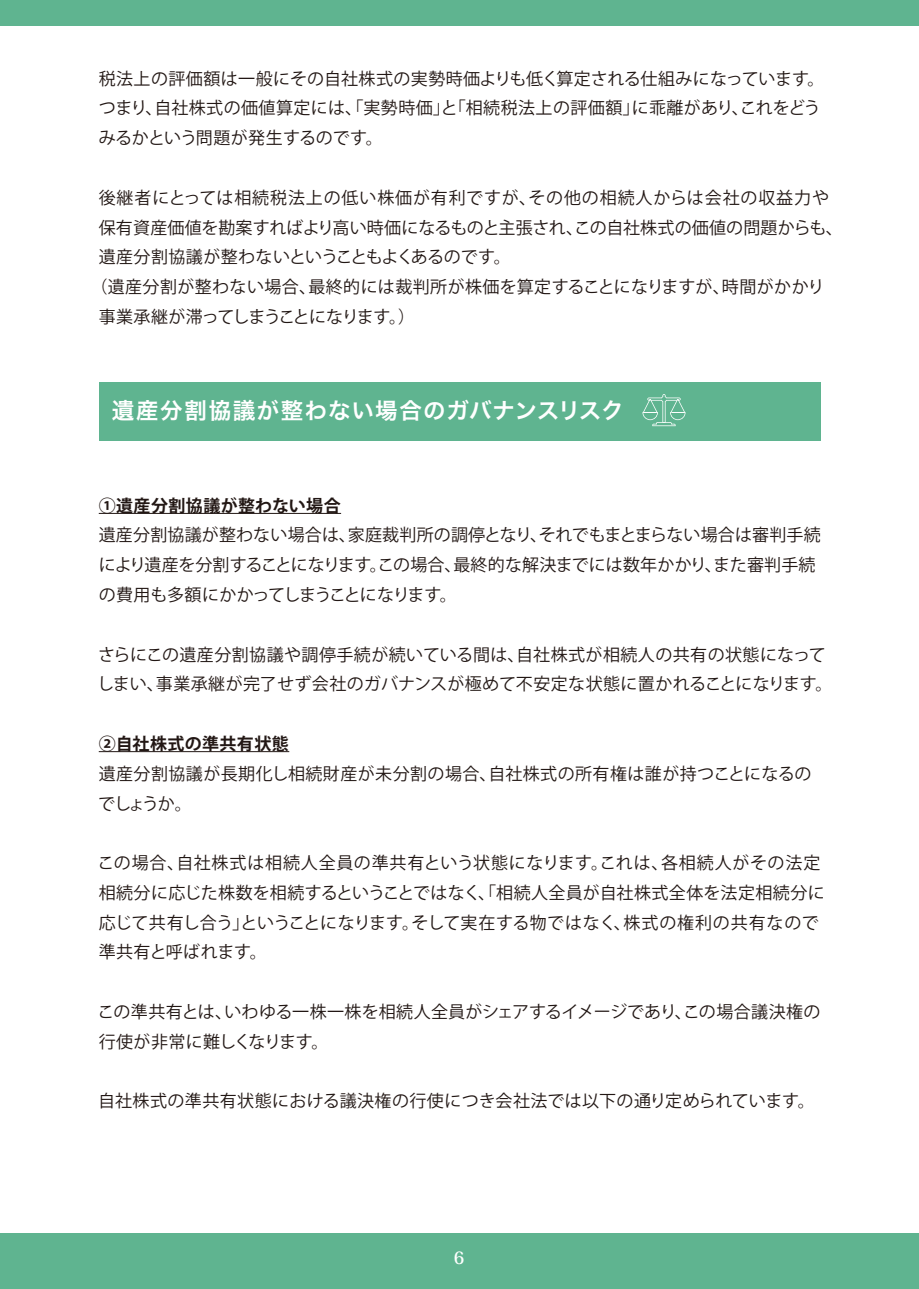
<style>
.page{position:relative;width:919px;height:1289px;background:#fff}
.page>*{position:absolute;margin:0;border:0;box-sizing:border-box;transform-origin:0 0}
.t1{font:22.5px "Hira Kaku Pro W6";letter-spacing:.055em;color:#fff}
.t2{font:16.95px/29.7px "Koz Go Pro";letter-spacing:.01em;color:#221714}
.t3{font:16.95px "Koz Go Pro";letter-spacing:.05em;color:#221714}
.t4{font:700 16.95px "Koz Go Pro";letter-spacing:.025em;color:#221714}
.t5{font:16.95px "Koz Go Pro";letter-spacing:-.065em;color:#221714}
.t6{font:700 16.95px "Koz Min Pro";color:#fff}
</style>
<div class="page">
<div style="left:99px;top:382px;width:721px;height:59px;background:#5fb490"></div>
<svg style="left:642px;top:394px;width:43px;height:32px"></svg>
<div style="left:0;top:1233px;width:918px;height:55px;background:#5fb490"></div>
<div style="left:0;top:0;width:918px;height:26px;background:#5fb490"></div>
<hr style="left:99px;top:513px;width:242px;height:1px;background:#221714">
<hr style="left:99px;top:751px;width:190px;height:1px;background:#221714">
<p class="t2" style="left:99px;top:64px;width:727px">税法上の評価額は一般にその自社株式の実勢時価よりも低く算定される仕組みになっています。つまり、自社株式の価値算定には、「実勢時価」と「相続税法上の評価額」に乖離があり、これをどうみるかという問題が発生するのです。</p>
<p class="t3" style="left:99px;top:186px;width:731px">後継者にとっては相続税法上の低い株価が有利ですが、その他の相続人からは会社の収益力や</p>
<p class="t2" style="left:99px;top:213px;width:745px">保有資産価値を勘案すればより高い時価になるものと主張され、この自社株式の価値の問題からも、</p>
<p class="t2" style="left:99px;top:243px;width:413px">遺産分割協議が整わないということもよくあるのです。</p>
<p class="t2" style="left:91px;top:272px;width:735px">（遺産分割が整わない場合、最終的には裁判所が株価を算定することになりますが、時間がかかり</p>
<p class="t5" style="left:99px;top:306px;width:318px">事業承継が滞ってしまうことになります。）</p>
<h1 class="t1" style="left:112px;top:390px;width:513px">遺産分割協議が整わない場合のガバナンスリスク</h1>
<p class="t4" style="left:99px;top:494px;width:243px">①遺産分割協議が整わない場合</p>
<p class="t2" style="left:99px;top:521px;width:723px">遺産分割協議が整わない場合は、家庭裁判所の調停となり、それでもまとまらない場合は審判手続により遺産を分割することになります。この場合、最終的な解決までには数年かかり、また審判手続の費用も多額にかかってしまうことになります。</p>
<p class="t2" style="left:97px;top:640px;width:737px">さらにこの遺産分割協議や調停手続が続いている間は、自社株式が相続人の共有の状態になってしまい、事業承継が完了せず会社のガバナンスが極めて不安定な状態に置かれることになります。</p>
<p class="t4" style="left:99px;top:732px;width:191px">②自社株式の準共有状態</p>
<p class="t2" style="left:98px;top:759px;width:714px">遺産分割協議が長期化し相続財産が未分割の場合、自社株式の所有権は誰が持つことになるのでしょうか。</p>
<p class="t2" style="left:98px;top:848px;width:728px">この場合、自社株式は相続人全員の準共有という状態になります。これは、各相続人がその法定相続分に応じた株数を相続するということではなく、「相続人全員が自社株式全体を法定相続分に応じて共有し合う」ということになります。そして実在する物ではなく、株式の権利の共有なので準共有と呼ばれます。</p>
<p class="t2" style="left:98px;top:997px;width:724px">この準共有とは、いわゆる一株一株を相続人全員がシェアするイメージであり、この場合議決権の行使が非常に難しくなります。</p>
<p class="t2" style="left:98px;top:1086px;width:718px">自社株式の準共有状態における議決権の行使につき会社法では以下の通り定められています。</p>
<p class="t6" style="left:454px;top:1244px;width:12px">6</p>
</div>
